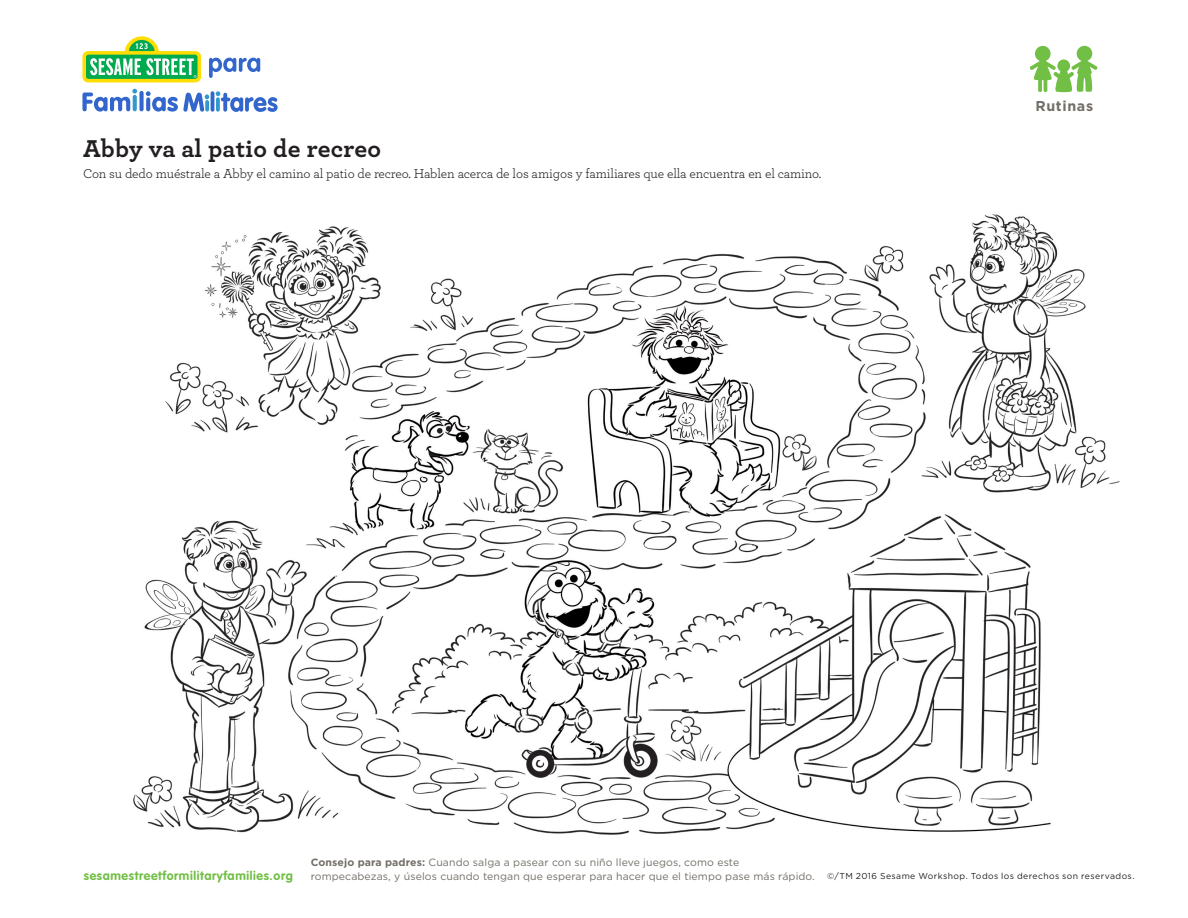
<style>
.page{position:relative;width:1188px;height:918px;background:#fff}
.page>*{position:absolute;margin:0;border:0;box-sizing:border-box;transform-origin:0 0}
.ePrep__intro_heading{font:700 25.5px "Archer";letter-spacing:.01em;color:#231f20}
.t1{font:700 14.25px "Gotham";letter-spacing:.045em;color:#736f68}
.ePrep__intro_heading-2{font:13.5px "Archer";letter-spacing:-.01em;color:#231f20}
.t2{font:700 12.3px "VAG Rounded";letter-spacing:.05em;color:#71bf44}
.ePrep__intro_heading-3{font:10.5px/13.5px "Gotham";letter-spacing:.01em;color:#736f68}
.t3{font:8.7px "Gotham";letter-spacing:.045em;color:#231f20}
.s1{font-weight:700}
</style>
<div class="page">
<svg style="left:1030px;top:46px;width:68px;height:46px"></svg>
<svg style="left:82px;top:36px;width:119px;height:46px"></svg>
<hr style="left:211px;top:91px;width:3px;height:21px;background:#36c;border-radius:2px">
<svg style="left:216px;top:91px;width:62px;height:21px"></svg>
<svg style="left:82px;top:89px;width:55px;height:23px"></svg>
<div style="left:139px;top:91px;width:5px;height:20px;background:#36c;border-radius:2px"></div>
<svg style="left:146px;top:91px;width:63px;height:21px"></svg>
<svg style="left:209px;top:58px;width:51px;height:20px"></svg>
<img style="left:133px;top:214px;width:987px;height:621px">
<p class="ePrep__intro_heading" style="left:83px;top:129px;width:300px">Abby va al patio de recreo</p>
<p class="ePrep__intro_heading-2" style="left:83px;top:164px;width:740px">Con su dedo muéstrale a Abby el camino al patio de recreo. Hablen acerca de los amigos y familiares que ella encuentra en el camino.</p>
<h2 class="t1" style="left:1035px;top:97px;width:59px">Rutinas</h2>
<p class="ePrep__intro_heading-3" style="left:311px;top:855px;width:506px"><span class="s1">Consejo para padres:</span> Cuando salga a pasear con su niño lleve juegos, como este rompecabezas, y úselos cuando tengan que esperar para hacer que el tiempo pase más rápido.</p>
<p class="t2" style="left:84px;top:869px;width:211px">sesamestreetformilitaryfamilies.org</p>
<p class="t3" style="left:827px;top:871px;width:309px">©/TM 2016 Sesame Workshop. Todos los derechos son reservados.</p>
</div>
